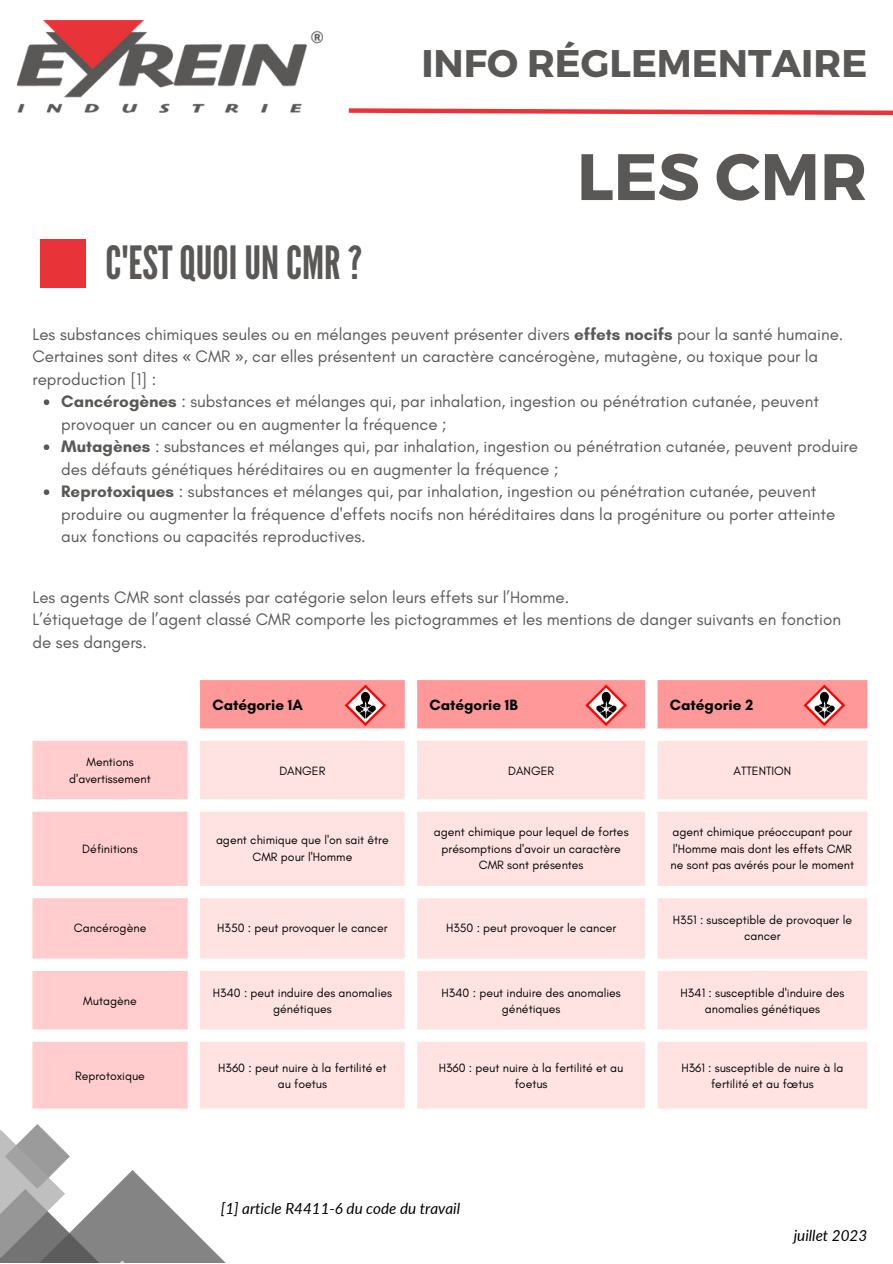
<style>
.page{position:relative;width:893px;height:1264px;background:#fff}
.page>*{position:absolute;margin:0;border:0;box-sizing:border-box;transform-origin:0 0}
.t1{font:700 65.4px "Montserrat";color:#595857}
.t2{font:45.75px "League Gothic";color:#595857}
.t3{font:700 38.55px "Montserrat";color:#595857}
.t4{font:16.95px/22.5px "Glacial Indifference";color:#595857}
.t5{font:italic 15.3px "Lato";color:#000}
.t6{font:700 15.3px "Glacial Indifference";color:#000}
.t7{font:12.3px/16.4px "Glacial Indifference";color:#000;text-align:center}
.s1{font-weight:700}
.s2{font-family:"Noto Sans"}
</style>
<div class="page">
<svg style="left:0;top:1124px;width:225px;height:138px"></svg>
<div style="left:40px;top:239px;width:45px;height:49px;background:#e83438"></div>
<img style="left:17px;top:20px;width:306px;height:92px">
<svg style="left:348px;top:108px;width:544px;height:8px"></svg>
<svg style="left:32px;top:741px;width:156px;height:367px;background:#ffd3d3"></svg>
<svg style="left:200px;top:741px;width:667px;height:367px;fill:#ffe3e3"></svg>
<svg style="left:44px;top:399px;width:5px;height:6px"></svg>
<svg style="left:44px;top:444px;width:5px;height:6px"></svg>
<svg style="left:44px;top:489px;width:5px;height:6px"></svg>
<svg style="left:200px;top:680px;width:667px;height:48px;background:#f99999"></svg>
<p class="t3" style="left:421px;top:38px;width:447px">INFO RÉGLEMENTAIRE</p>
<p class="t2" style="left:106px;top:236px;width:258px">C'ESTQUOIUNCMR?</p>
<p class="t1" style="left:577px;top:134px;width:292px">LES CMR</p>
<p class="t4" style="left:32px;top:322px;width:812px">Les substances chimiques seules ou en mélanges peuvent présenter divers <span class="s1">effets nocifs</span> pour la santé humaine.<br>Certaines sont dites <span class="s2">«</span> CMR <span class="s2">»</span>, car elles présentent un caractère cancérogène, mutagène, ou toxique pour la reproduction [1] :</p>
<p class="t4" style="left:61px;top:390px;width:759px"><span class="s1">Cancérogènes</span> : substances et mélanges qui, par inhalation, ingestion ou pénétration cutanée, peuvent provoquer un cancer ou en augmenter la fréquence ;</p>
<p class="t4" style="left:61px;top:435px;width:798px"><span class="s1">Mutagènes</span> : substances et mélanges qui, par inhalation, ingestion ou pénétration cutanée, peuvent produire des défauts génétiques héréditaires ou en augmenter la fréquence ;</p>
<p class="t4" style="left:61px;top:480px;width:775px"><span class="s1">Reprotoxiques</span> : substances et mélanges qui, par inhalation, ingestion ou pénétration cutanée, peuvent produire ou augmenter la fréquence d'effets nocifs non héréditaires dans la progéniture ou porter atteinte aux fonctions ou capacités reproductives.</p>
<p class="t4" style="left:32px;top:585px;width:538px">Les agents CMR sont classés par catégorie selon leurs effets sur l’Homme.</p>
<p class="t4" style="left:32px;top:608px;width:810px">L’étiquetage de l’agent classé CMR comporte les pictogrammes et les mentions de danger suivants en fonction de ses dangers.</p>
<p class="t6" style="left:212px;top:695px;width:92px">Catégorie 1A</p>
<p class="t6" style="left:429px;top:695px;width:90px">Catégorie 1B</p>
<p class="t6" style="left:669px;top:695px;width:85px">Catégorie 2</p>
<p class="t7" style="left:69px;top:754px;width:83px">Mentions d'avertissement</p>
<p class="t7" style="left:279px;top:762px;width:48px">DANGER</p>
<p class="t7" style="left:508px;top:762px;width:48px">DANGER</p>
<p class="t7" style="left:733px;top:762px;width:59px">ATTENTION</p>
<p class="t7" style="left:82px;top:840px;width:57px">Définitions</p>
<p class="t7" style="left:216px;top:832px;width:174px">agent chimique que l'on sait être<br>CMR pour l'Homme</p>
<p class="t7" style="left:433px;top:823px;width:196px">agent chimique pour lequel de fortes présomptions d'avoir un caractère<br>CMR sont présentes</p>
<p class="t7" style="left:670px;top:823px;width:185px;text-align:left">agent chimique préoccupant pour l'Homme mais dont les effets CMR ne sont pas avérés pour le moment</p>
<p class="t7" style="left:74px;top:919px;width:74px">Cancérogène</p>
<p class="t7" style="left:217px;top:919px;width:172px">H350 : peut provoquer le cancer</p>
<p class="t7" style="left:446px;top:919px;width:172px">H350 : peut provoquer le cancer</p>
<p class="t7" style="left:672px;top:911px;width:181px">H351 : susceptible de provoquer le cancer</p>
<p class="t7" style="left:83px;top:992px;width:55px">Mutagène</p>
<p class="t7" style="left:213px;top:984px;width:181px">H340 : peut induire des anomalies génétiques</p>
<p class="t7" style="left:441px;top:984px;width:181px">H340 : peut induire des anomalies génétiques</p>
<p class="t7" style="left:680px;top:984px;width:165px">H341 : susceptible d'induire des anomalies génétiques</p>
<p class="t7" style="left:75px;top:1067px;width:71px">Reprotoxique</p>
<p class="t7" style="left:218px;top:1059px;width:170px">H360 : peut nuire à la fertilité et au foetus</p>
<p class="t7" style="left:439px;top:1059px;width:186px">H360 : peut nuire à la fertilité et au foetus</p>
<p class="t7" style="left:681px;top:1059px;width:164px">H361 : susceptible de nuire à la fertilité et au fœtus</p>
<p class="t5" style="left:221px;top:1198px;width:241px">[1] article R4411-6 du code du travail</p>
<p class="t5" style="left:793px;top:1225px;width:75px">juillet 2023</p>
</div>
